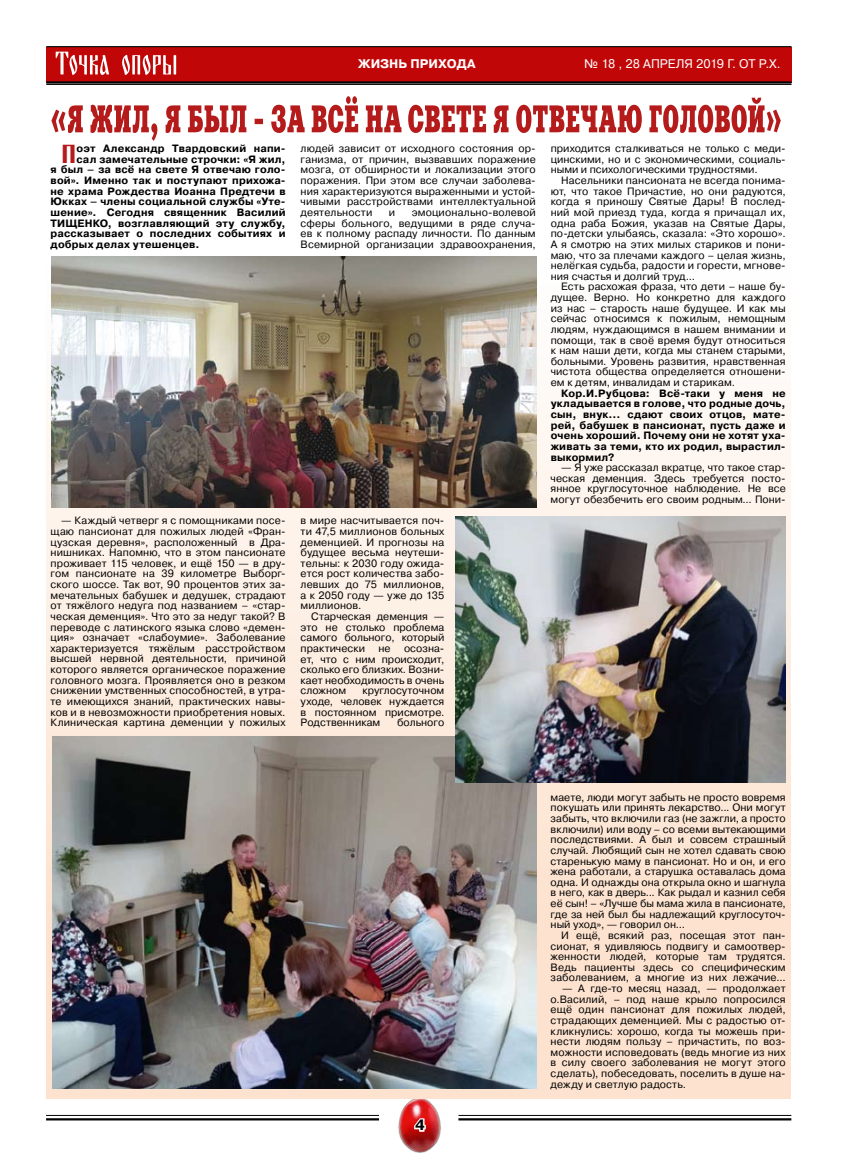
<style>
.page{position:relative;width:851px;height:1170px;background:#fff}
.page>*{position:absolute;margin:0;border:0;box-sizing:border-box;transform-origin:0 0}
.t1{font:25.5px "Blagovest Six";color:#b41b1a}
.t2{font:700 15px "Pragmatica C";color:#000}
.t3{font:12.5px "Pragmatica C";letter-spacing:-.01em;color:#fff}
.t4{font:700 12.5px "Pragmatica C";color:#fff}
.t5{font:10.62px/10.6px "Pragmatica C";letter-spacing:.01em;color:#000;text-align:justify}
.t6{font:700 10.62px/10.6px "Pragmatica C";letter-spacing:.02em;color:#000;text-align:justify}
</style>
<div class="page">
<hr style="left:46px;top:1118px;width:333px;height:2px;background:#020202">
<hr style="left:458px;top:1118px;width:333px;height:2px;background:#020202">
<hr style="left:46px;top:1114px;width:333px;height:1px;background:#020202">
<hr style="left:458px;top:1114px;width:333px;height:1px;background:#020202">
<div style="left:46px;top:47px;width:745px;height:35px;background:#c10607"></div>
<hr style="left:46px;top:46px;width:745px;height:1px;background:#020202">
<hr style="left:46px;top:81px;width:745px;height:3px;background:#020202">
<hr style="left:46px;top:84px;width:745px;height:1px;background:#020202">
<svg style="left:56px;top:52px;width:120px;height:23px"></svg>
<img style="left:397px;top:1098px;width:45px;height:55px">
<div style="left:46px;top:96px;width:744px;height:1002px;background:linear-gradient(to bottom,#fff,#faddc6)"></div>
<svg style="left:413px;top:1114px;width:14px;height:18px"></svg>
<svg style="left:51px;top:96px;width:729px;height:45px"></svg>
<img style="left:52px;top:256px;width:484px;height:251px">
<img style="left:52px;top:736px;width:484px;height:352px">
<img style="left:455px;top:516px;width:330px;height:266px">
<p class="t4" style="left:358px;top:57px;width:23px">Жизнь</p>
<p class="t4" style="left:410px;top:57px;width:10px">прих</p>
<p class="t4" style="left:446px;top:57px;width:30px">ода</p>
<p class="t3" style="left:584px;top:57px;width:68px">№ 18 , 28 апр</p>
<p class="t3" style="left:667px;top:57px;width:114px">еля 2019 г. от р.х.</p>
<h1 class="t1" style="left:61px;top:138px;width:17px">П</h1>
<p class="t6" style="left:76px;top:143px;width:210px">оэт Александр Твардовский напи-</p>
<p class="t6" style="left:76px;top:154px;width:210px">сал замечательные строчки: «Я жил,</p>
<p class="t6" style="left:51px;top:165px;width:236px">я был – за всё на свете Я отвечаю голо-</p>
<p class="t6" style="left:51px;top:175px;width:236px">вой». Именно так и поступают прихожа-</p>
<p class="t6" style="left:51px;top:186px;width:236px">не храма Рождества Иоанна Предтечи в</p>
<p class="t6" style="left:51px;top:196px;width:236px">Юкках – члены социальной службы «Уте-</p>
<p class="t6" style="left:51px;top:207px;width:236px">шение». Сегодня священник Василий</p>
<p class="t6" style="left:51px;top:218px;width:236px">ТИЩЕНКО, возглавляющий эту службу,</p>
<p class="t6" style="left:51px;top:228px;width:236px">рассказывает о последних событиях и</p>
<p class="t6" style="left:51px;top:239px;width:150px">добрых делах утешенцев.</p>
<p class="t5" style="left:300px;top:143px;width:236px">людей зависит от исходного состояния ор&shy;ганизма, от причин, вызвавших поражение мозга, от обширности и локализации этого поражения. При этом все случаи заболева&shy;ния характеризуются выраженными и устой&shy;чивыми расстройствами интеллектуальной деятельности</p>
<p class="t5" style="left:300px;top:207px;width:236px;text-indent:111px">эмоционально-волевой сферы больного, ведущими в ряде случа&shy;ев к полному распаду личности. По данным Всемирной организации здравоохранения,</p>
<p class="t5" style="left:389px;top:207px;width:8px">и</p>
<p class="t5" style="left:51px;top:515px;width:236px;text-indent:11px">— Каждый четверг я с помощниками посе&shy;щаю пансионат для пожилых людей «Фран&shy;цузская деревня», расположенный в Дра&shy;нишниках. Напомню, что в этом пансионате проживает 115 человек, и ещё 150 — в дру&shy;гом пансионате на 39 километре Выборг&shy;ского шоссе. Так вот, 90 процентов этих за&shy;мечательных бабушек и дедушек, страдают от тяжёлого недуга под названием – «стар&shy;ческая деменция». Что это за недуг такой? В переводе с латинского языка слово «демен&shy;ция» означает «слабоумие». Заболевание характеризуется тяжёлым расстройством высшей нервной деятельности, причиной которого является органическое поражение головного мозга. Проявляется оно в резком снижении умственных способностей, в утра&shy;те имеющихся знаний, практических навы&shy;ков и в невозможности приобретения новых.<br>Клиническая картина деменции у пожилых</p>
<p class="t5" style="left:300px;top:515px;width:145px">в мире насчитывается поч&shy;ти 47,5 миллионов больных деменцией. И прогнозы на будущее весьма неутеши&shy;тельны: к 2030 году ожида&shy;ется рост количества забо&shy;левших до 75 миллионов, а к 2050 году — уже до 135 миллионов.</p>
<p class="t5" style="left:300px;top:611px;width:145px;text-indent:11px">Старческая деменция — это не столько проблема самого больного, который практически</p>
<p class="t5" style="left:300px;top:643px;width:145px;text-indent:103px">осозна&shy;ет, что с ним происходит, сколько его близких. Возни&shy;кает необходимость в очень сложном</p>
<p class="t5" style="left:378px;top:643px;width:14px">не</p>
<p class="t5" style="left:300px;top:685px;width:145px;text-indent:62px">круглосуточном уходе, человек нуждается в постоянном присмотре.<br>Родственникам</p>
<p class="t5" style="left:397px;top:717px;width:49px">больного</p>
<p class="t5" style="left:550px;top:143px;width:236px">приходится сталкиваться не только с меди&shy;цинскими, но и с экономическими, социаль&shy;ными и психологическими трудностями.</p>
<p class="t5" style="left:550px;top:175px;width:236px;text-indent:11px">Насельники пансионата не всегда понима&shy;ют, что такое Причастие, но они радуются, когда я приношу Святые Дары! В послед&shy;ний мой приезд туда, когда я причащал их, одна раба Божия, указав на Святые Дары, по-детски улыбаясь, сказала: «Это хорошо».<br>А я смотрю на этих милых стариков и пони&shy;маю, что за плечами каждого – целая жизнь, нелёгкая судьба, радости и горести, мгнове&shy;ния счастья и долгий труд...</p>
<p class="t5" style="left:550px;top:281px;width:236px;text-indent:11px">Есть расхожая фраза, что дети – наше бу&shy;дущее. Верно. Но конкретно для каждого из нас – старость наше будущее. И как мы сейчас относимся к пожилым, немощным людям, нуждающимся в нашем внимании и помощи, так в своё время будут относиться к нам наши дети, когда мы станем старыми, больными. Уровень развития, нравственная чистота общества определяется отношени&shy;ем к детям, инвалидам и старикам.</p>
<p class="t6" style="left:550px;top:388px;width:236px;text-indent:11px">Кор.И.Рубцова: Всё-таки у меня не укладывается в голове, что родные дочь, сын, внук… сдают своих отцов, мате&shy;рей, бабушек в пансионат, пусть даже и очень хороший. Почему они не хотят уха&shy;живать за теми, кто их родил, вырастил&shy;выкормил?</p>
<p class="t5" style="left:550px;top:462px;width:236px;text-indent:11px">— Я уже рассказал вкратце, что такое стар&shy;ческая деменция. Здесь требуется посто&shy;янное круглосуточное наблюдение. Не все могут обезбечить его своим родным... Пони-</p>
<h2 class="t2" style="left:415px;top:1116px;width:11px">4</h2>
<p class="t5" style="left:550px;top:791px;width:236px">маете, люди могут забыть не просто вовремя покушать или принять лекарство... Они могут забыть, что включили газ (не зажгли, а просто включили) или воду – со всеми вытекающими последствиями. А был и совсем страшный случай. Любящий сын не хотел сдавать свою старенькую маму в пансионат. Но и он, и его жена работали, а старушка оставалась дома одна. И однажды она открыла окно и шагнула в него, как в дверь... Как рыдал и казнил себя её сын! – «Лучше бы мама жила в пансионате, где за ней был бы надлежащий круглосуточ&shy;ный уход», — говорил он...</p>
<p class="t5" style="left:550px;top:930px;width:236px;text-indent:11px">И ещё, всякий раз, посещая этот пан&shy;сионат, я удивляюсь подвигу и самоотвер&shy;женности людей, которые там трудятся.<br>Ведь пациенты здесь со специфическим заболеванием, а многие из них лежачие...</p>
<p class="t5" style="left:550px;top:983px;width:236px;text-indent:11px">— А где-то месяц назад, — продолжает о.Василий, – под наше крыло попросился ещё один пансионат для пожилых людей, страдающих деменцией. Мы с радостью от&shy;кликнулись: хорошо, когда ты можешь при&shy;нести людям пользу – причастить, по воз&shy;можности исповедовать (ведь многие из них в силу своего заболевания не могут этого сделать), побеседовать, поселить в душе на&shy;дежду и светлую радость.</p>
</div>
